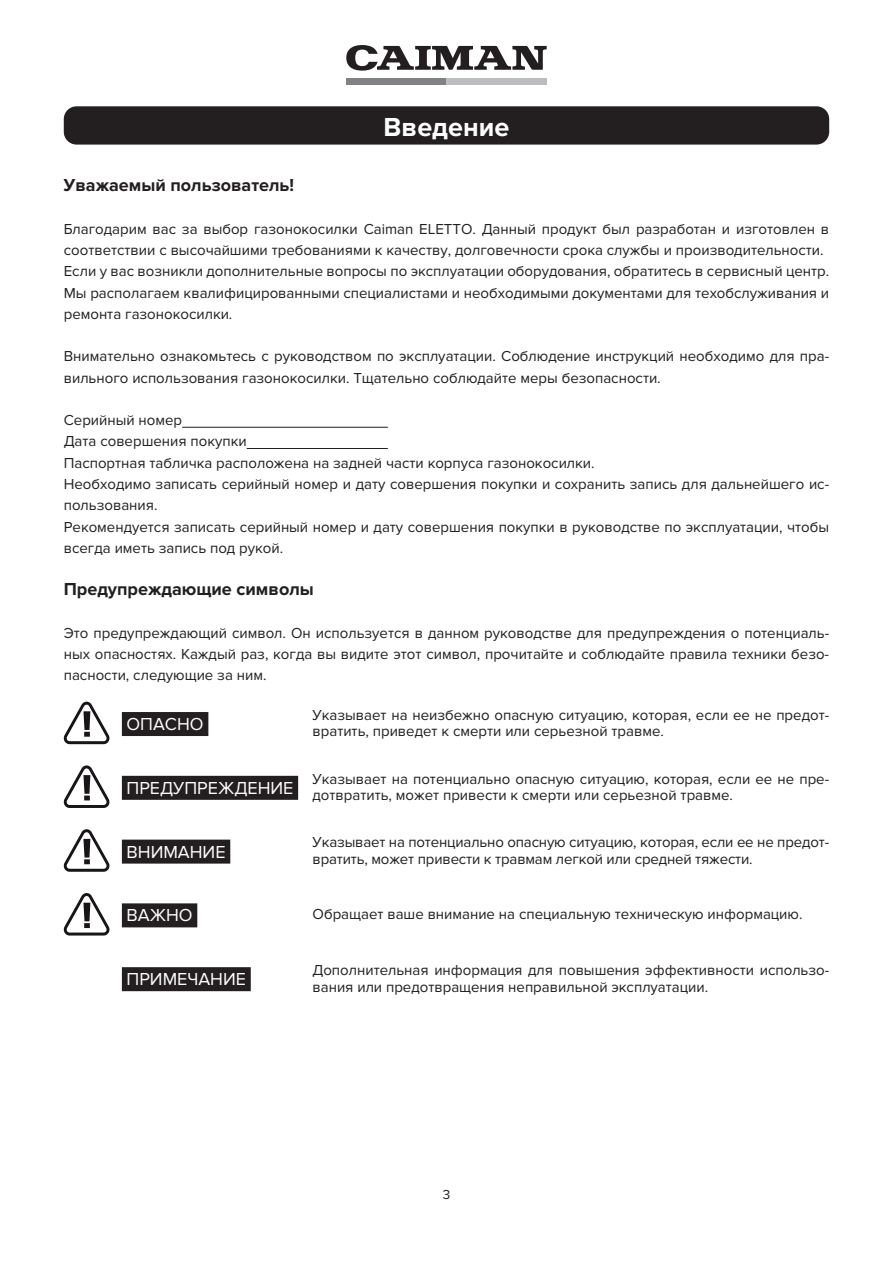
<style>
.page{position:relative;width:893px;height:1263px;background:#fff}
.page>*{position:absolute;margin:0;border:0;box-sizing:border-box;transform-origin:0 0}
.t1{font:700 27px "Proxima Nova";color:#fff}
.t2{font:700 18px "Proxima Nova";color:#231f20}
.t3{font:18px "Proxima Nova";color:#fff}
.t4{font:15px/21.3px "Proxima Nova";color:#231f20}
.t5{font:13.5px "Proxima Nova";color:#231f20}
</style>
<div class="page">
<svg style="left:346px;top:45px;width:201px;height:26px"></svg>
<div style="left:347px;top:78px;width:100px;height:7px;background:#808285"></div>
<div style="left:447px;top:78px;width:100px;height:7px;background:#bcbdc0"></div>
<div style="left:64px;top:106px;width:765px;height:39px;background:#231f20;border-radius:13px"></div>
<hr style="left:182px;top:427px;width:206px;height:1px;background:#231f20">
<hr style="left:247px;top:448px;width:141px;height:1px;background:#231f20">
<div style="left:122px;top:776px;width:176px;height:24px;background:#231f20"></div>
<div style="left:122px;top:712px;width:86px;height:24px;background:#231f20"></div>
<div style="left:122px;top:840px;width:108px;height:24px;background:#231f20"></div>
<div style="left:122px;top:903px;width:75px;height:24px;background:#231f20"></div>
<svg style="left:64px;top:702px;width:46px;height:42px"></svg>
<svg style="left:64px;top:829px;width:46px;height:43px"></svg>
<svg style="left:64px;top:893px;width:46px;height:42px"></svg>
<svg style="left:64px;top:765px;width:46px;height:43px"></svg>
<div style="left:122px;top:967px;width:129px;height:24px;background:#231f20"></div>
<h1 class="t1" style="left:384px;top:112px;width:127px">Введение</h1>
<p class="t2" style="left:64px;top:175px;width:232px">Уважаемый пользователь!</p>
<p class="t4" style="left:64px;top:218px;width:767px">Благодарим вас за выбор газонокосилки Caiman ELETTO. Данный продукт был разработан и изготовлен в соответствии с высочайшими требованиями к качеству, долговечности срока службы и производительности.<br>Если у вас возникли дополнительные вопросы по эксплуатации оборудования, обратитесь в сервисный центр.<br>Мы располагаем квалифицированными специалистами и необходимыми документами для техобслуживания и ремонта газонокосилки.</p>
<p class="t4" style="left:64px;top:346px;width:767px">Внимательно ознакомьтесь с руководством по эксплуатации. Соблюдение инструкций необходимо для пра&shy;вильного использования газонокосилки. Тщательно соблюдайте меры безопасности.</p>
<p class="t4" style="left:64px;top:410px;width:767px">Серийный номер<br>Дата совершения покупки<br>Паспортная табличка расположена на задней части корпуса газонокосилки.<br>Необходимо записать серийный номер и дату совершения покупки и сохранить запись для дальнейшего ис&shy;пользования.<br>Рекомендуется записать серийный номер и дату совершения покупки в руководстве по эксплуатации, чтобы всегда иметь запись под рукой.</p>
<p class="t2" style="left:64px;top:579px;width:252px">Предупреждающие символы</p>
<p class="t4" style="left:64px;top:622px;width:767px;text-align:justify">Это предупреждающий символ. Он используется в данном руководстве для предупреждения о потенциаль&shy;ных опасностях. Каждый раз, когда вы видите этот символ, прочитайте и соблюдайте правила техники безо&shy;пасности, следующие за ним.</p>
<p class="t4" style="left:313px;top:707px;width:518px;line-height:16.5px">Указывает на неизбежно опасную ситуацию, которая, если ее не предот&shy;вратить, приведет к смерти или серьезной травме.</p>
<p class="t3" style="left:127px;top:714px;width:79px">ОПАСНО</p>
<p class="t4" style="left:127px;top:771px;width:704px;line-height:16.5px;text-indent:186px">Указывает на потенциально опасную ситуацию, которая, если ее не пре-<br><sup>ПРЕДУПРЕЖДЕНИЕ</sup> дотвратить, может привести к смерти или серьезной травме.</p>
<p class="t3" style="left:127px;top:841px;width:101px">ВНИМАНИЕ</p>
<p class="t3" style="left:127px;top:905px;width:68px">ВАЖНО</p>
<p class="t3" style="left:127px;top:969px;width:121px">ПРИМЕЧАНИЕ</p>
<p class="t4" style="left:313px;top:834px;width:518px;line-height:16.5px">Указывает на потенциально опасную ситуацию, которая, если ее не предот&shy;вратить, может привести к травмам легкой или средней тяжести.</p>
<p class="t4" style="left:313px;top:904px;width:491px">Обращает ваше внимание на специальную техническую информацию.</p>
<p class="t4" style="left:313px;top:960px;width:518px">Дополнительная информация для повышения эффективности использо-</p>
<p class="t4" style="left:313px;top:976px;width:397px">вания или предотвращения неправильной эксплуатации.</p>
<p class="t5" style="left:443px;top:1186px;width:9px">3</p>
</div>
